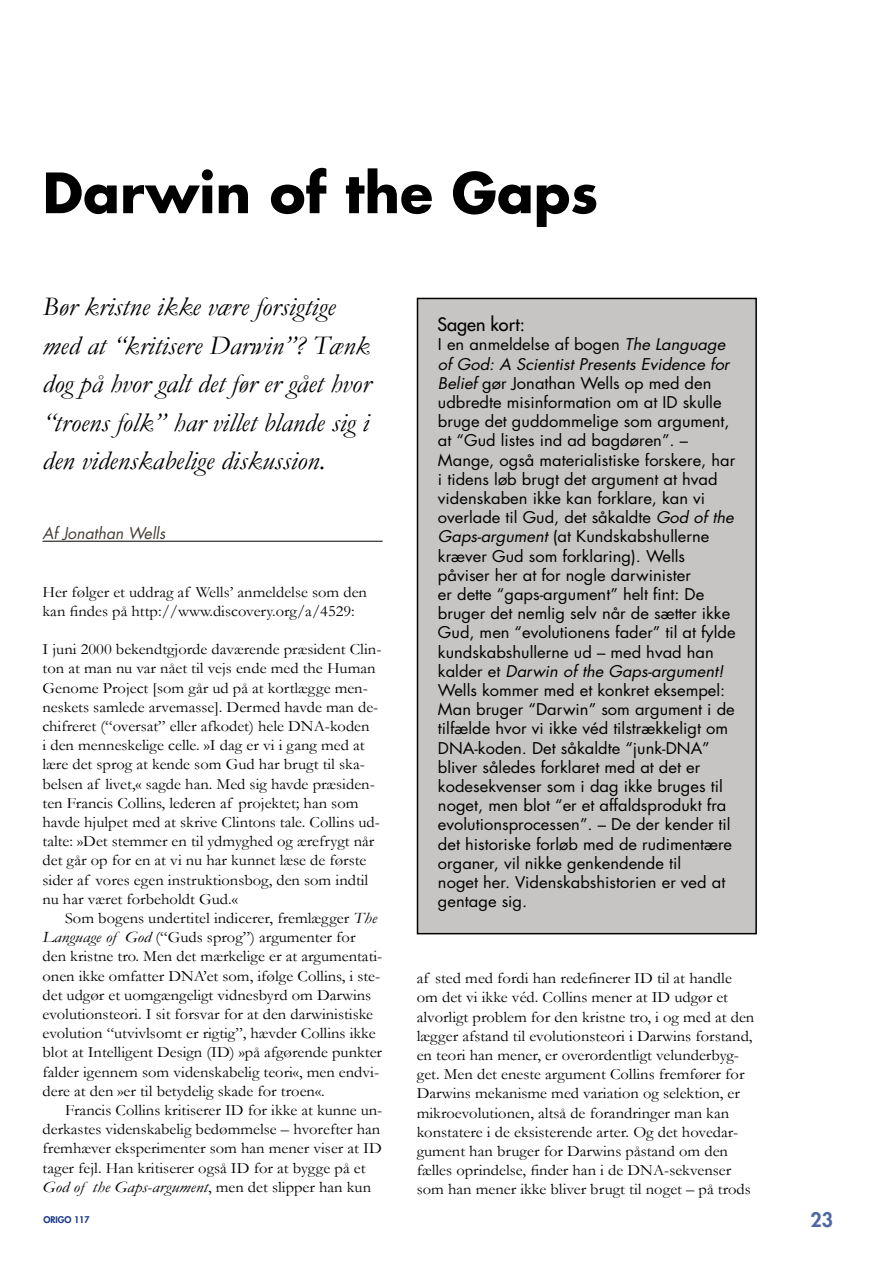
<style>
.page{position:relative;width:893px;height:1263px;background:#fff}
.page>*{position:absolute;margin:0;border:0;box-sizing:border-box;transform-origin:0 0}
.t1{font:700 54px "Futura";color:#000}
.t2{font:italic 27px/38.4px "Garamond";color:#000;scale:1.05 1}
.t3{font:800 19.5px "Futura";color:#4f67a3}
.t4{font:18px "Futura";color:#000}
.t5{font:15.75px/19.2px "Garamond";color:#000;scale:1.05 1}
.t6{font:15.75px/19.2px "Futura";color:#000;scale:1.05 1}
.t7{font:italic 15.75px "Futura";color:#453e36}
.t8{font:800 9px "Futura";color:#153485}
.s1{font-style:italic}
</style>
<div class="page">
<div style="left:417px;top:298px;width:339px;height:636px;background:#c6c5c4"></div>
<div style="left:417px;top:298px;width:340px;height:636px;border:2px solid #000"></div>
<hr style="left:43px;top:541px;width:340px;height:1px;background:#000">
<h1 class="t1" style="left:43px;top:157px;width:557px">Darwin of the Gaps</h1>
<h2 class="t2" style="left:43px;top:287px;width:314px">Bør kristne ikke være forsigtige med at “kritisere Darwin”? Tænk dog på hvor galt det før er gået hvor “troens folk” har villet blande sig i den videnskabelige diskussion.</h2>
<p class="t7" style="left:43px;top:523px;width:124px">Af Jonathan Wells</p>
<p class="t5" style="left:43px;top:581px;width:311px">Her følger et uddrag af Wells’ anmeldelse som den kan findes på http://www.discovery.org/a/4529:</p>
<p class="t5" style="left:43px;top:639px;width:324px">I juni 2000 bekendtgjorde daværende præsident Clin&shy;ton at man nu var nået til vejs ende med the Human Genome Project [som går ud på at kortlægge men&shy;neskets samlede arvemasse]. Dermed havde man de&shy;chifreret (“oversat” eller afkodet) hele DNA-koden<br>i den menneskelige celle. »I dag er vi i gang med at lære det sprog at kende som Gud har brugt til ska&shy;belsen af livet,« sagde han. Med sig havde præsiden&shy;ten Francis Collins, lederen af projektet; han som havde hjulpet med at skrive Clintons tale. Collins ud&shy;talte: »Det stemmer en til ydmyghed og ærefrygt når det går op for en at vi nu har kunnet læse de første sider af vores egen instruktionsbog, den som indtil nu har været forbeholdt Gud.«</p>
<p class="t5" style="left:43px;top:908px;width:325px;text-indent:23px">Som bogens undertitel indicerer, fremlægger <span class="s1">The Language of God</span> (“Guds sprog”) argumenter for den kristne tro. Men det mærkelige er at argumentati&shy;onen ikke omfatter DNA’et som, ifølge Collins, i ste&shy;det udgør et uomgængeligt vidnesbyrd om Darwins evolutionsteori. I sit forsvar for at den darwinistiske evolution “utvivlsomt er rigtig”, hævder Collins ikke blot at Intelligent Design (ID) »på afgørende punkter falder igennem som videnskabelig teori«, men endvi&shy;dere at den »er til betydelig skade for troen«.</p>
<p class="t5" style="left:43px;top:1100px;width:325px;text-indent:23px">Francis Collins kritiserer ID for ikke at kunne un&shy;derkastes videnskabelig bedømmelse – hvorefter han fremhæver eksperimenter som han mener viser at ID tager fejl. Han kritiserer også ID for at bygge på et <span class="s1">God of the Gaps-argument</span>, men det slipper han kun</p>
<p class="t4" style="left:438px;top:313px;width:89px">Sagen kort:</p>
<p class="t6" style="left:438px;top:335px;width:285px">I en anmeldelse af bogen <span class="s1">The Language of God: A Scientist Presents Evidence for Belief</span> gør Jonathan Wells op med den udbredte misinformation om at ID skulle bruge det guddommelige som argument, at “Gud listes ind ad bagdøren”. – Mange, også materialistiske forskere, har i tidens løb brugt det argument at hvad videnskaben ikke kan forklare, kan vi overlade til Gud, det såkaldte <span class="s1">God of the Gaps-argument</span> (at Kundskabshullerne kræver Gud som forklaring). Wells påviser her at for nogle darwinister<br>er dette “gaps-argument” helt fint: De bruger det nemlig selv når de sætter ikke Gud, men “evolutionens fader” til at fylde kundskabshullerne ud – med hvad han kalder et <span class="s1">Darwin of the Gaps-argument!<br></span>Wells kommer med et konkret eksempel:<br>Man bruger “Darwin” som argument i de tilfælde hvor vi ikke véd tilstrækkeligt om DNA-koden. Det såkaldte “junk-DNA” bliver således forklaret med at det er kodesekvenser som i dag ikke bruges til noget, men blot “er et affaldsprodukt fra evolutionsprocessen”. – De der kender til det historiske forløb med de rudimentære organer, vil nikke genkendende til<br>noget her. Videnskabshistorien er ved at gentage sig.</p>
<p class="t5" style="left:417px;top:968px;width:323px">af sted med fordi han redefinerer ID til at handle om det vi ikke véd. Collins mener at ID udgør et alvorligt problem for den kristne tro, i og med at den lægger afstand til evolutionsteori i Darwins forstand, en teori han mener, er overordentligt velunderbyg&shy;get. Men det eneste argument Collins fremfører for Darwins mekanisme med variation og selektion, er mikroevolutionen, altså de forandringer man kan konstatere i de eksisterende arter. Og det hovedar&shy;gument han bruger for Darwins påstand om den fælles oprindelse, finder han i de DNA-sekvenser som han mener ikke bliver brugt til noget – på trods</p>
<p class="t8" style="left:43px;top:1214px;width:48px">Origo 117</p>
<p class="t3" style="left:810px;top:1208px;width:24px">23</p>
</div>
